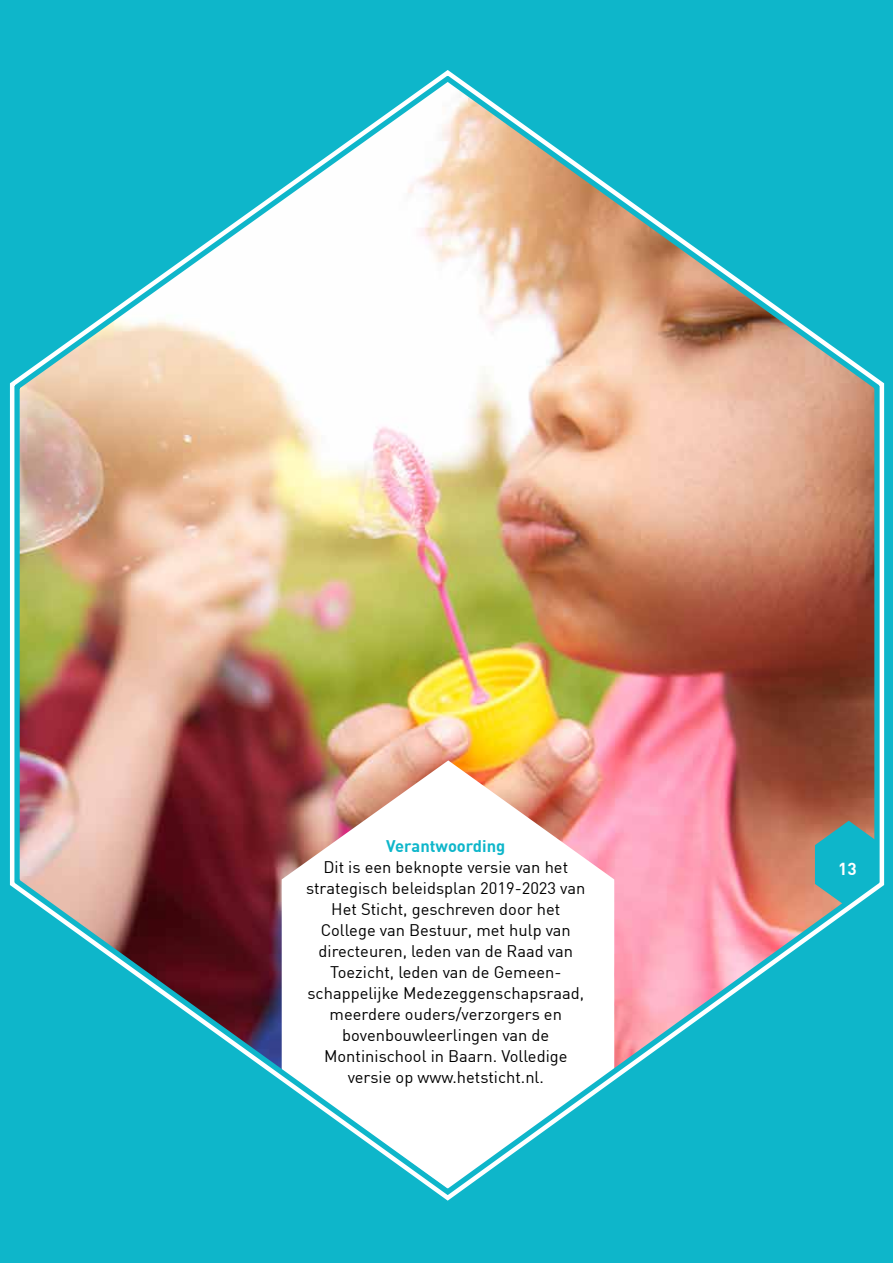
<style>
.page{position:relative;width:893px;height:1263px;background:#0eb6ca}
.page>*{position:absolute;margin:0;border:0;box-sizing:border-box;transform-origin:0 0}
.t1{font:700 16.95px "DIN";color:#fff}
.t2{font:16.5px/21px "DIN";color:#000;text-align:center}
.t3{font:700 16.5px "DIN";color:#0eb6ca}
</style>
<div class="page">
<img style="left:9px;top:70px;width:876px;height:1131px">
<p class="t3" style="left:386px;top:835px;width:121px">Verantwoording</p>
<p class="t2" style="left:306px;top:856px;width:281px">Dit is een beknopte versie van het strategisch beleidsplan 2019-2023 van Het Sticht, geschreven door het College van Bestuur, met hulp van directeuren, leden van de Raad van Toezicht, leden van de Gemeen&shy;schappelijke Medezeggenschapsraad, meerdere ouders/verzorgers en bovenbouwleerlingen van de Montinischool in Baarn. Volledige versie op www.hetsticht.nl.</p>
<p class="t1" style="left:838px;top:858px;width:20px">13</p>
</div>
